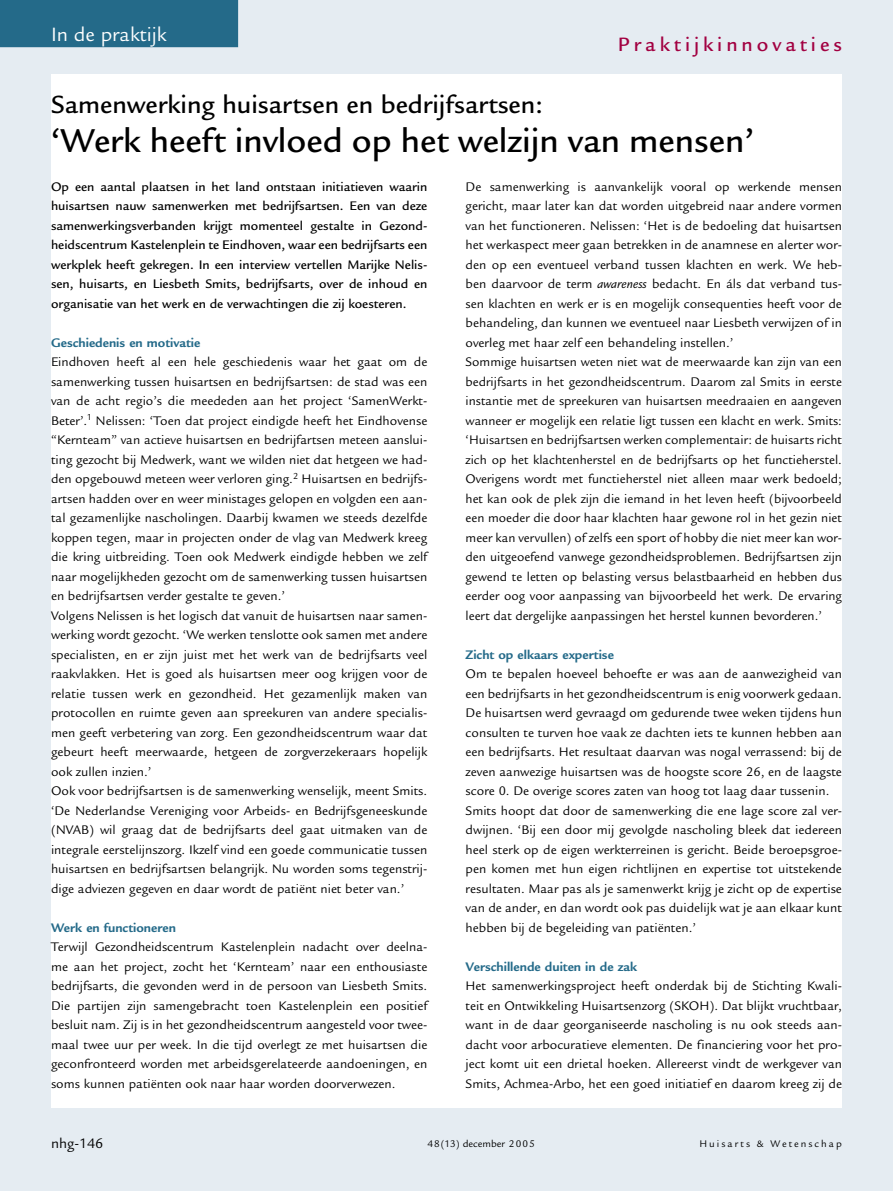
<style>
.page{position:relative;width:893px;height:1191px;background:#e5ecf2}
.page>*{position:absolute;margin:0;border:0;box-sizing:border-box;transform-origin:0 0}
.Artikelkop{font:500 36px "Legacy Sans";color:#000}
.Onderkop{font:500 27px "Legacy Sans";color:#000}
.Rubriekskop{font:500 21px "Legacy Sans";letter-spacing:.19em;color:#a20041}
.t1{font:21px "Legacy Sans";color:#fff}
.Normaal{font:15px "Legacy Sans";color:#000}
.t2{font:13.5px/19.5px "Legacy Sans";color:#000;text-align:justify}
.Samenvatting{font:500 13.5px/19.5px "Legacy Sans";color:#000;text-align:justify}
.Kop_1{font:700 13.5px "Legacy Sans";color:#246a89}
.t3{font:10.5px "Legacy Sans";letter-spacing:.19em;color:#000}
.t4{font:10.5px "Legacy Sans";color:#000}
.s1{font-style:italic}
</style>
<div class="page">
<div style="left:51px;top:74px;width:791px;height:1034px;background:#fff"></div>
<div style="left:0;top:0;width:238px;height:47px;background:#246a89"></div>
<p class="t1" style="left:51px;top:22px;width:117px">In de praktijk</p>
<p class="Rubriekskop" style="left:618px;top:33px;width:226px">Praktijkinnovaties</p>
<p class="Onderkop" style="left:51px;top:89px;width:493px">Samenwerking huisartsen en bedrijfsartsen:</p>
<p class="Artikelkop" style="left:51px;top:120px;width:704px">‘Werk heeft invloed op het welzijn van mensen’</p>
<p class="Samenvatting" style="left:51px;top:177px;width:378px">Op een aantal plaatsen in het land ontstaan initiatieven waarin huisartsen nauw samenwerken met bedrijfsartsen. Een van deze samenwerkingsverbanden krijgt momenteel gestalte in Gezond&shy;heidscentrum Kastelenplein te Eindhoven, waar een bedrijfsarts een werkplek heeft gekregen. In een interview vertellen Marijke Nelis&shy;sen, huisarts, en Liesbeth Smits, bedrijfsarts, over de inhoud en organisatie van het werk en de verwachtingen die zij koesteren.</p>
<p class="Kop_1" style="left:51px;top:334px;width:151px">Geschiedenis en motivatie</p>
<p class="t2" style="left:51px;top:352px;width:378px">Eindhoven heeft al een hele geschiedenis waar het gaat om de samenwerking tussen huisartsen en bedrijfsartsen: de stad was een van de acht regio’s die meededen aan het project ‘SamenWerkt-Beter’.<sup>1</sup> Nelissen: ‘Toen dat project eindigde heeft het Eindhovense “Kernteam” van actieve huisartsen en bedrijfartsen meteen aanslui&shy;ting gezocht bij Medwerk, want we wilden niet dat hetgeen we had&shy;den opgebouwd meteen weer verloren ging.<sup>2</sup> Huisartsen en bedrijfs&shy;artsen hadden over en weer ministages gelopen en volgden een aan&shy;tal gezamenlijke nascholingen. Daarbij kwamen we steeds dezelfde koppen tegen, maar in projecten onder de vlag van Medwerk kreeg die kring uitbreiding. Toen ook Medwerk eindigde hebben we zelf naar mogelijkheden gezocht om de samenwerking tussen huisartsen en bedrijfsartsen verder gestalte te geven.’</p>
<p class="t2" style="left:51px;top:606px;width:378px">Volgens Nelissen is het logisch dat vanuit de huisartsen naar samen&shy;werking wordt gezocht. ‘We werken tenslotte ook samen met andere specialisten, en er zijn juist met het werk van de bedrijfsarts veel raakvlakken. Het is goed als huisartsen meer oog krijgen voor de relatie tussen werk en gezondheid. Het gezamenlijk maken van protocollen en ruimte geven aan spreekuren van andere specialis&shy;men geeft verbetering van zorg. Een gezondheidscentrum waar dat gebeurt heeft meerwaarde, hetgeen de zorgverzekeraars hopelijk ook zullen inzien.’</p>
<p class="t2" style="left:51px;top:781px;width:378px">Ook voor bedrijfsartsen is de samenwerking wenselijk, meent Smits. ‘De Nederlandse Vereniging voor Arbeids- en Bedrijfsgeneeskunde (NVAB) wil graag dat de bedrijfsarts deel gaat uitmaken van de integrale eerstelijnszorg. Ikzelf vind een goede communicatie tussen huisartsen en bedrijfsartsen belangrijk. Nu worden soms tegenstrij&shy;dige adviezen gegeven en daar wordt de patiënt niet beter van.’</p>
<p class="Kop_1" style="left:51px;top:919px;width:126px">Werk en functioneren</p>
<p class="t2" style="left:51px;top:937px;width:378px">Terwijl Gezondheidscentrum Kastelenplein nadacht over deelna&shy;me aan het project, zocht het ‘Kernteam’ naar een enthousiaste bedrijfsarts, die gevonden werd in de persoon van Liesbeth Smits.<br>Die partijen zijn samengebracht toen Kastelenplein een positief besluit nam. Zij is in het gezondheidscentrum aangesteld voor twee&shy;maal twee uur per week. In die tijd overlegt ze met huisartsen die geconfronteerd worden met arbeidsgerelateerde aandoeningen, en soms kunnen patiënten ook naar haar worden doorverwezen.</p>
<p class="t2" style="left:466px;top:177px;width:378px">De samenwerking is aanvankelijk vooral op werkende mensen gericht, maar later kan dat worden uitgebreid naar andere vormen van het functioneren. Nelissen: ‘Het is de bedoeling dat huisartsen het werkaspect meer gaan betrekken in de anamnese en alerter wor&shy;den op een eventueel verband tussen klachten en werk. We heb&shy;ben daarvoor de term <span class="s1">awareness</span> bedacht. En áls dat verband tus&shy;sen klachten en werk er is en mogelijk consequenties heeft voor de behandeling, dan kunnen we eventueel naar Liesbeth verwijzen of in overleg met haar zelf een behandeling instellen.’</p>
<p class="t2" style="left:466px;top:352px;width:378px">Sommige huisartsen weten niet wat de meerwaarde kan zijn van een bedrijfsarts in het gezondheidscentrum. Daarom zal Smits in eerste instantie met de spreekuren van huisartsen meedraaien en aangeven wanneer er mogelijk een relatie ligt tussen een klacht en werk. Smits: ‘Huisartsen en bedrijfsartsen werken complementair: de huisarts richt zich op het klachtenherstel en de bedrijfsarts op het functieherstel.<br>Overigens wordt met functieherstel niet alleen maar werk bedoeld; het kan ook de plek zijn die iemand in het leven heeft (bijvoorbeeld een moeder die door haar klachten haar gewone rol in het gezin niet meer kan vervullen) of zelfs een sport of hobby die niet meer kan wor&shy;den uitgeoefend vanwege gezondheidsproblemen. Bedrijfsartsen zijn gewend te letten op belasting versus belastbaarheid en hebben dus eerder oog voor aanpassing van bijvoorbeeld het werk. De ervaring leert dat dergelijke aanpassingen het herstel kunnen bevorderen.’</p>
<p class="Kop_1" style="left:466px;top:646px;width:150px">Zicht op elkaars expertise</p>
<p class="t2" style="left:466px;top:664px;width:378px">Om te bepalen hoeveel behoefte er was aan de aanwezigheid van een bedrijfsarts in het gezondheidscentrum is enig voorwerk gedaan.<br>De huisartsen werd gevraagd om gedurende twee weken tijdens hun consulten te turven hoe vaak ze dachten iets te kunnen hebben aan een bedrijfsarts. Het resultaat daarvan was nogal verrassend: bij de zeven aanwezige huisartsen was de hoogste score 26, en de laagste score 0. De overige scores zaten van hoog tot laag daar tussenin.</p>
<p class="t2" style="left:466px;top:801px;width:378px">Smits hoopt dat door de samenwerking die ene lage score zal ver&shy;dwijnen. ‘Bij een door mij gevolgde nascholing bleek dat iedereen heel sterk op de eigen werkterreinen is gericht. Beide beroepsgroe&shy;pen komen met hun eigen richtlijnen en expertise tot uitstekende resultaten. Maar pas als je samenwerkt krijg je zicht op de expertise van de ander, en dan wordt ook pas duidelijk wat je aan elkaar kunt hebben bij de begeleiding van patiënten.’</p>
<p class="Kop_1" style="left:466px;top:958px;width:173px">Verschillende duiten in de zak</p>
<p class="t2" style="left:466px;top:976px;width:378px">Het samenwerkingsproject heeft onderdak bij de Stichting Kwali&shy;teit en Ontwikkeling Huisartsenzorg (SKOH). Dat blijkt vruchtbaar, want in de daar georganiseerde nascholing is nu ook steeds aan&shy;dacht voor arbocuratieve elementen. De financiering voor het pro&shy;ject komt uit een drietal hoeken. Allereerst vindt de werkgever van Smits, Achmea-Arbo, het een goed initiatief en daarom kreeg zij de</p>
<p class="Normaal" style="left:51px;top:1134px;width:54px">nhg-146</p>
<p class="t4" style="left:427px;top:1138px;width:109px">48(13) december 2005</p>
<p class="t3" style="left:699px;top:1138px;width:144px">Huisarts &amp; Wetenschap</p>
</div>
